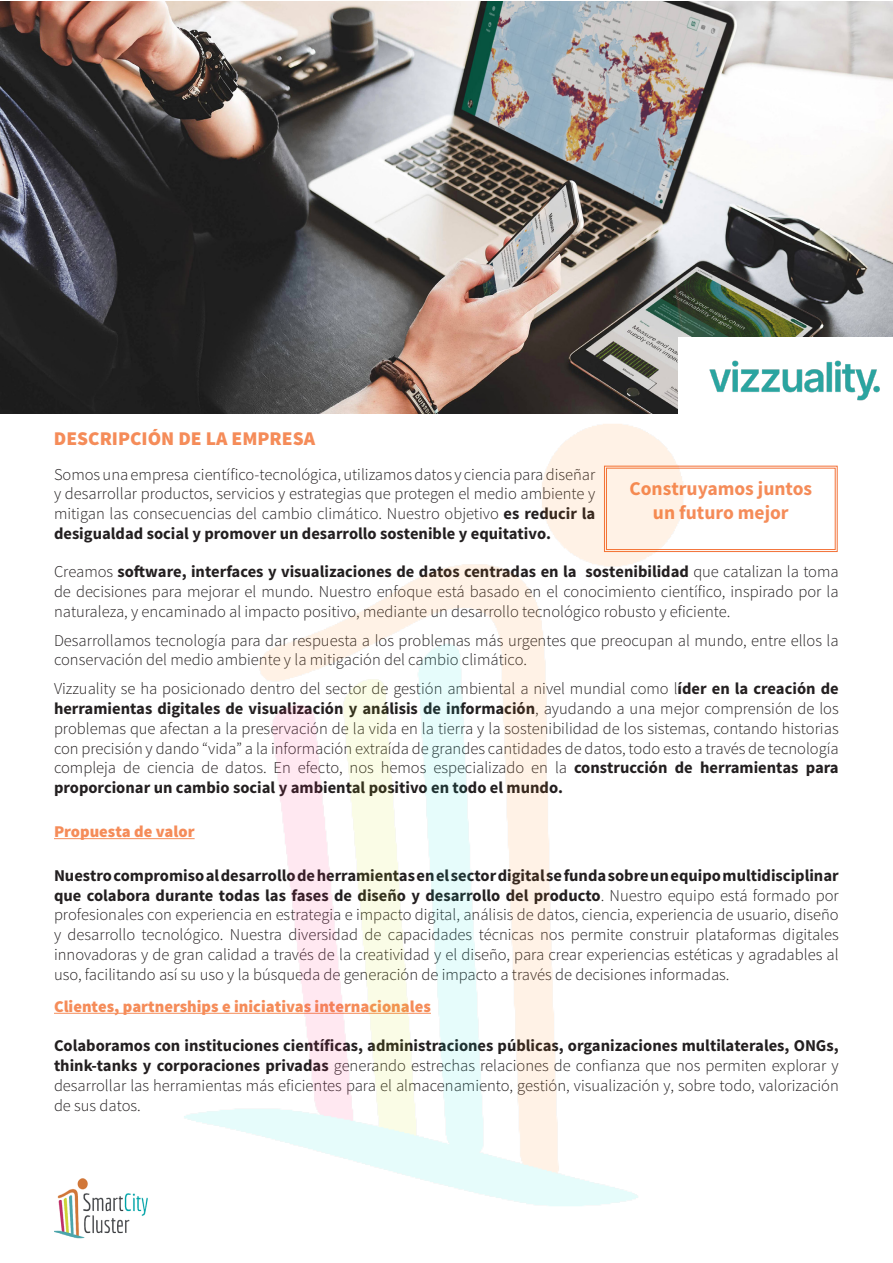
<style>
.page{position:relative;width:893px;height:1263px;background:#fff}
.page>*{position:absolute;margin:0;border:0;box-sizing:border-box;transform-origin:0 0}
.t1{font:700 19.5px "Source Sans Pro";color:#f58c59}
.t2{font:900 19.5px "Source Sans Pro";color:#f58c59}
.t3{font:300 16.5px/19.8px "Source Sans Pro";color:#231f20;text-align:justify}
.t4{font:900 16.5px "Source Sans Pro";color:#f58c59}
.s1{font-weight:700}
</style>
<div class="page">
<img style="left:0;top:1px;width:893px;height:413px">
<div style="left:679px;top:338px;width:214px;height:86px;background:#fff"></div>
<img style="left:709px;top:360px;width:171px;height:41px">
<svg style="left:692px;top:465px;width:146px;height:87px"></svg>
<div style="left:606px;top:468px;width:230px;height:82px;border:1px solid #f37138"></div>
<img style="left:54px;top:1178px;width:94px;height:61px">
<hr style="left:54px;top:838px;width:141px;height:1px;background:#f58c59">
<hr style="left:54px;top:1013px;width:377px;height:1px;background:#f58c59">
<img style="left:175px;top:424px;width:517px;height:782px">
<p class="t2" style="left:54px;top:426px;width:263px">DESCRIPCIÓN DE LA EMPRESA</p>
<p class="t3" style="left:54px;top:464px;width:543px">Somos una empresa científico-tecnológica, utilizamos datos y ciencia para diseñar y desarrollar productos, servicios y estrategias que protegen el medio ambiente y mitigan las consecuencias del cambio climático. Nuestro objetivo <span class="s1">es reducir la desigualdad social y promover un desarrollo sostenible y equitativo.</span></p>
<p class="t1" style="left:629px;top:476px;width:184px">Construyamos juntos</p>
<p class="t1" style="left:653px;top:500px;width:137px">un futuro mejor</p>
<p class="t3" style="left:54px;top:562px;width:786px">Creamos <span class="s1">software, interfaces y visualizaciones de datos centradas en la sostenibilidad</span> que catalizan la toma de decisiones para mejorar el mundo. Nuestro enfoque está basado en el conocimiento científico, inspirado por la naturaleza, y encaminado al impacto positivo, mediante un desarrollo tecnológico robusto y eficiente.</p>
<p class="t3" style="left:54px;top:630px;width:786px">Desarrollamos tecnología para dar respuesta a los problemas más urgentes que preocupan al mundo, entre ellos la conservación del medio ambiente y la mitigación del cambio climático.</p>
<p class="t3" style="left:54px;top:679px;width:786px">Vizzuality se ha posicionado dentro del sector de gestión ambiental a nivel mundial como l<span class="s1">íder en la creación de herramientas digitales de visualización y análisis de información</span>, ayudando a una mejor comprensión de los problemas que afectan a la preservación de la vida en la tierra y la sostenibilidad de los sistemas, contando historias con precisión y dando “vida” a la información extraída de grandes cantidades de datos, todo esto a través de tecnología compleja de ciencia de datos. En efecto, nos hemos especializado en la <span class="s1">construcción de herramientas para proporcionar un cambio social y ambiental positivo en todo el mundo.</span></p>
<p class="t4" style="left:54px;top:821px;width:142px">Propuesta de valor</p>
<p class="t3" style="left:54px;top:865px;width:786px"><span class="s1">Nuestro compromiso al desarrollo de herramientas en el sector digital se funda sobre un equipo multidisciplinar que colabora durante todas las fases de diseño y desarrollo del producto</span>. Nuestro equipo está formado por profesionales con experiencia en estrategia e impacto digital, análisis de datos, ciencia, experiencia de usuario, diseño y desarrollo tecnológico. Nuestra diversidad de capacidades técnicas nos permite construir plataformas digitales innovadoras y de gran calidad a través de la creatividad y el diseño, para crear experiencias estéticas y agradables al uso, facilitando así su uso y la búsqueda de generación de impacto a través de decisiones informadas.</p>
<p class="t4" style="left:54px;top:995px;width:378px">Clientes, partnerships e iniciativas internacionales</p>
<p class="t3" style="left:54px;top:1036px;width:786px"><span class="s1">Colaboramos con instituciones científicas, administraciones públicas, organizaciones multilaterales, ONGs, think-tanks y corporaciones privadas</span> generando estrechas relaciones de confianza que nos permiten explorar y desarrollar las herramientas más eficientes para el almacenamiento, gestión, visualización y, sobre todo, valorización de sus datos.</p>
</div>
